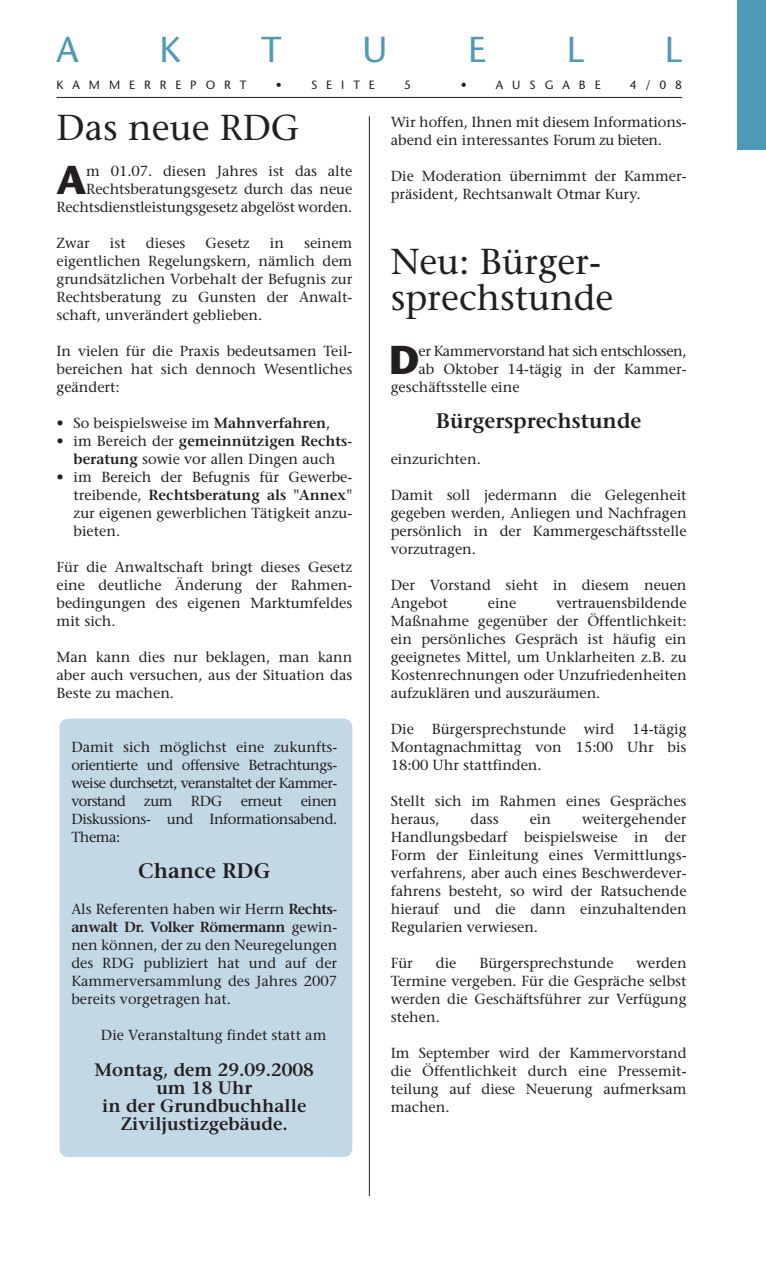
<style>
.page{position:relative;width:766px;height:1264px;background:#fff}
.page>*{position:absolute;margin:0;border:0;box-sizing:border-box;transform-origin:0 0}
.t1{font:700 40.2px "Stone Sans";color:#231f20}
.t2{font:36px/36px "Stone Serif";color:#231f20}
.t3{font:36px "Stone Sans";color:#4e9ab7}
.t4{font:600 21px "Stone Serif";color:#231f20}
.t5{font:600 18px/18px "Stone Serif";color:#231f20;text-align:center}
.t6{font:14.55px/18px "Stone Serif";color:#231f20;text-align:justify}
.t7{font:14.55px "Stone Serif";letter-spacing:-.03em;color:#231f20}
.t8{font:12px "Stone Sans";letter-spacing:.745em;color:#231f20}
.s1{font-weight:600}
</style>
<div class="page">
<div style="left:59px;top:719px;width:293px;height:438px;background:#c2d8e5;border-radius:9px"></div>
<hr style="left:369px;top:116px;width:1px;height:1080px;background:#231f20">
<div style="left:737px;top:0;width:28px;height:150px;background:#4e9ab7"></div>
<hr style="left:57px;top:97px;width:625px;height:1px;background:#231f20">
<h2 class="t3" style="left:57px;top:35px;width:24px">A</h2>
<h2 class="t3" style="left:159px;top:35px;width:23px">K</h2>
<h2 class="t3" style="left:261px;top:35px;width:22px">T</h2>
<h2 class="t3" style="left:362px;top:35px;width:26px">U</h2>
<h2 class="t3" style="left:468px;top:35px;width:19px">E</h2>
<h2 class="t3" style="left:566px;top:35px;width:19px">L</h2>
<h2 class="t3" style="left:664px;top:35px;width:19px">L</h2>
<p class="t8" style="left:57px;top:80px;width:191px">KAMMERREPORT</p>
<p class="t8" style="left:276px;top:80px;width:7px">•</p>
<p class="t8" style="left:311px;top:80px;width:65px">SEITE</p>
<p class="t8" style="left:404px;top:80px;width:8px">5</p>
<p class="t8" style="left:460px;top:80px;width:7px">•</p>
<p class="t8" style="left:495px;top:80px;width:106px">AUSGABE</p>
<p class="t8" style="left:629px;top:80px;width:54px">4/08</p>
<h2 class="t2" style="left:57px;top:114px;width:244px">Das neue RDG</h2>
<h1 class="t1" style="left:56px;top:164px;width:31px">A</h1>
<p class="t6" style="left:57px;top:163px;width:297px;text-align:right">m 01.07. diesen Jahres ist das alte<br>Rechtsberatungsgesetz durch das neue<br>Rechtsdienstleistungsgesetz abgelöst worden.</p>
<p class="t6" style="left:57px;top:235px;width:35px">Zwar</p>
<p class="t6" style="left:110px;top:235px;width:17px">ist</p>
<p class="t6" style="left:146px;top:235px;width:41px">dieses</p>
<p class="t6" style="left:205px;top:235px;width:46px">Gesetz</p>
<p class="t6" style="left:270px;top:235px;width:16px">in</p>
<p class="t6" style="left:57px;top:235px;width:297px;text-indent:247px">seinem eigentlichen Regelungskern, nämlich dem grundsätzlichen Vorbehalt der Befugnis zur Rechtsberatung zu Gunsten der Anwalt&shy;schaft, unverändert geblieben.</p>
<p class="t6" style="left:57px;top:343px;width:297px">In vielen für die Praxis bedeutsamen Teil&shy;bereichen hat sich dennoch Wesentliches geändert:</p>
<p class="t6" style="left:57px;top:415px;width:275px">• So beispielsweise im <span class="s1">Mahnverfahren</span>,</p>
<p class="t6" style="left:57px;top:433px;width:297px;text-align:center">• im Bereich der <span class="s1">gemeinnützigen Rechts&shy;beratung</span> sowie vor allen Dingen auch</p>
<p class="t6" style="left:74px;top:469px;width:280px;text-indent:-17px">• im Bereich der Befugnis für Gewerbe&shy;treibende, <span class="s1">Rechtsberatung als "Annex" </span>zur eigenen gewerblichen Tätigkeit anzu&shy;bieten.</p>
<p class="t6" style="left:57px;top:559px;width:297px">Für die Anwaltschaft bringt dieses Gesetz eine deutliche Änderung der Rahmen&shy;bedingungen des eigenen Marktumfeldes mit sich.</p>
<p class="t6" style="left:57px;top:649px;width:297px">Man kann dies nur beklagen, man kann aber auch versuchen, aus der Situation das Beste zu machen.</p>
<p class="t6" style="left:71px;top:739px;width:267px">Damit sich möglichst eine zukunfts&shy;orientierte und offensive Betrachtungs&shy;weise durchsetzt, veranstaltet der Kammer&shy;vorstand zum</p>
<p class="t6" style="left:191px;top:793px;width:33px">RDG</p>
<p class="t6" style="left:240px;top:793px;width:43px">erneut</p>
<p class="t6" style="left:71px;top:793px;width:267px;text-indent:229px">einen Diskussions- und Informationsabend.<br>Thema:</p>
<h3 class="t4" style="left:138px;top:862px;width:134px">Chance RDG</h3>
<p class="t6" style="left:71px;top:901px;width:267px">Als Referenten haben wir Herrn <span class="s1">Rechts&shy;anwalt Dr. Volker Römermann</span> gewin&shy;nen können, der zu den Neuregelungen des RDG publiziert hat und auf der Kammerversammlung des Jahres 2007 bereits vorgetragen hat.</p>
<p class="t6" style="left:101px;top:1027px;width:227px">Die Veranstaltung findet statt am</p>
<p class="t5" style="left:94px;top:1062px;width:221px">Montag, dem 29.09.2008 um 18 Uhr<br>in der Grundbuchhalle<br>Ziviljustizgebäude.</p>
<p class="t6" style="left:390px;top:114px;width:297px">Wir hoffen, Ihnen mit diesem Informations&shy;abend ein interessantes Forum zu bieten.</p>
<p class="t6" style="left:390px;top:168px;width:297px">Die Moderation übernimmt der Kammer&shy;präsident, Rechtsanwalt Otmar Kury.</p>
<h2 class="t2" style="left:390px;top:247px;width:224px">Neu: Bürger&shy;sprechstunde</h2>
<h1 class="t1" style="left:389px;top:344px;width:32px">D</h1>
<p class="t7" style="left:418px;top:345px;width:269px">er Kammervorstand hat sich entschlossen,</p>
<p class="t6" style="left:418px;top:361px;width:269px">ab Oktober 14-tägig in der Kammer-</p>
<p class="t6" style="left:390px;top:379px;width:130px">geschäftsstelle eine</p>
<h3 class="t4" style="left:435px;top:412px;width:207px">Bürgersprechstunde</h3>
<p class="t6" style="left:390px;top:451px;width:92px">einzurichten.</p>
<p class="t6" style="left:390px;top:487px;width:297px">Damit soll jedermann die Gelegenheit gegeben werden, Anliegen und Nachfragen persönlich in der Kammergeschäftsstelle vorzutragen.</p>
<p class="t6" style="left:390px;top:577px;width:297px">Der Vorstand sieht in diesem neuen<br>Angebot</p>
<p class="t6" style="left:390px;top:595px;width:297px;text-indent:166px">vertrauensbildende Maßnahme gegenüber der Öffentlichkeit: ein persönliches Gespräch ist häufig ein geeignetes Mittel, um Unklarheiten z.B. zu Kostenrechnungen oder Unzufriedenheiten aufzuklären und auszuräumen.</p>
<p class="t6" style="left:390px;top:721px;width:297px">Die Bürgersprechstunde wird 14-tägig Montagnachmittag von 15:00 Uhr bis 18:00 Uhr stattfinden.</p>
<p class="t6" style="left:390px;top:793px;width:297px">Stellt sich im Rahmen eines Gespräches heraus,</p>
<p class="t6" style="left:487px;top:595px;width:30px">eine</p>
<p class="t6" style="left:390px;top:811px;width:297px;text-indent:191px">weitergehender Handlungsbedarf beispielsweise in der Form der Einleitung eines Vermittlungs&shy;verfahrens, aber auch eines Beschwerdever&shy;fahrens besteht, so wird der Ratsuchende hierauf und die dann einzuhaltenden Regularien verwiesen.</p>
<p class="t6" style="left:390px;top:955px;width:24px">Für</p>
<p class="t6" style="left:435px;top:955px;width:22px">die</p>
<p class="t6" style="left:479px;top:955px;width:136px">Bürgersprechstunde</p>
<p class="t6" style="left:470px;top:811px;width:30px">dass</p>
<p class="t6" style="left:529px;top:811px;width:23px">ein</p>
<p class="t6" style="left:390px;top:955px;width:297px;text-indent:246px">werden Termine vergeben. Für die Gespräche selbst werden die Geschäftsführer zur Verfügung stehen.</p>
<p class="t6" style="left:390px;top:1045px;width:297px">Im September wird der Kammervorstand die Öffentlichkeit durch eine Pressemit&shy;teilung auf diese Neuerung aufmerksam machen.</p>
</div>
